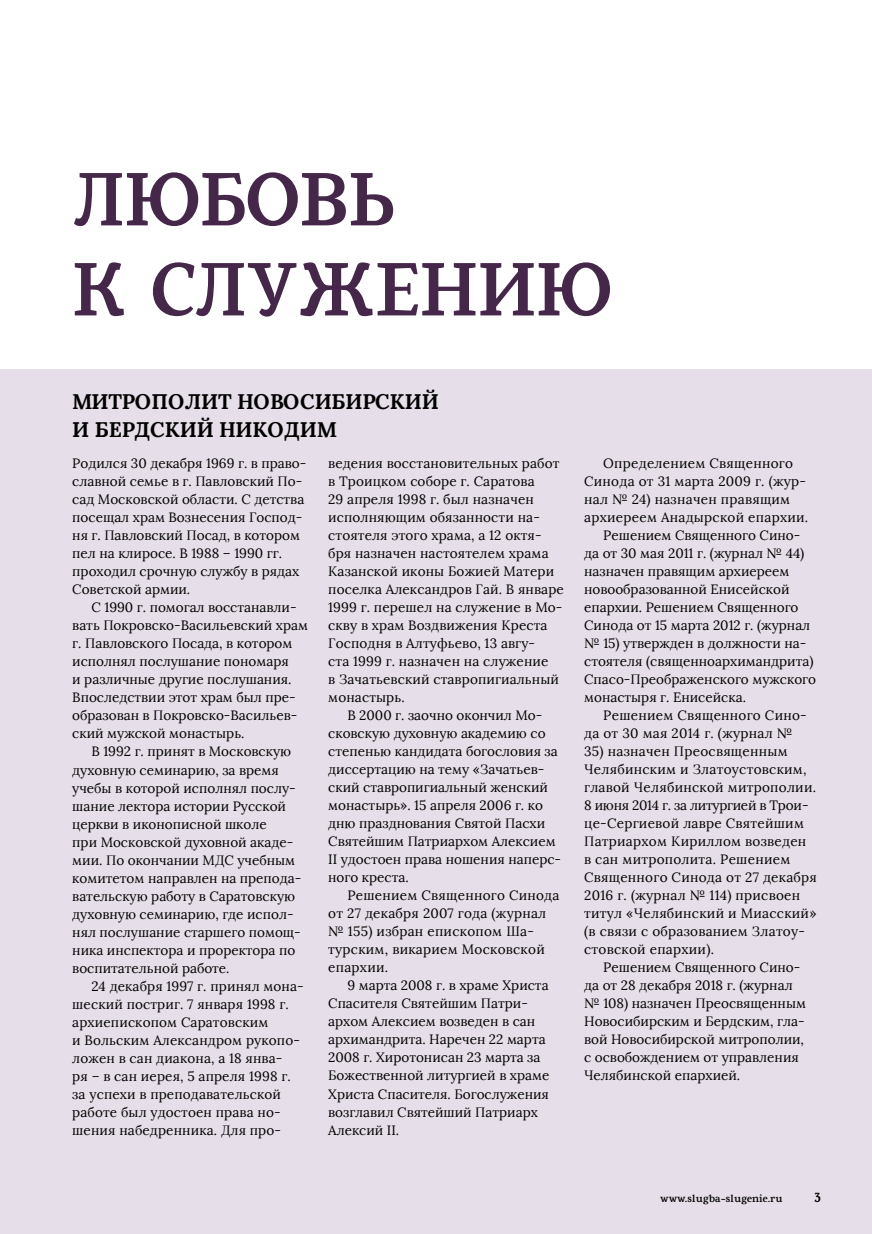
<style>
.page{position:relative;width:872px;height:1234px;background:#fff}
.page>*{position:absolute;margin:0;border:0;box-sizing:border-box;transform-origin:0 0}
.t1{font:102px/90px "Fowviel";color:#452749}
.t2{font:700 21px/28.5px "Lora";color:#000}
.t3{font:18px "Fowviel";color:#000}
.t4{font:13.5px/18px "Lora";color:#000}
.t5{font:13.5px/18px "Lora";letter-spacing:.02em;color:#000}
.t6{font:13.5px "Fowviel";color:#000}
</style>
<div class="page">
<div style="left:1px;top:369px;width:871px;height:864px;background:#e6dee8"></div>
<h1 class="t1" style="left:72px;top:154px;width:541px">ЛЮБОВЬ<br>К СЛУЖЕНИЮ</h1>
<h2 class="t2" style="left:72px;top:387px;width:368px">МИТРОПОЛИТ НОВОСИБИРСКИЙ<br>И БЕРДСКИЙ НИКОДИМ</h2>
<p class="t4" style="left:72px;top:454px;width:235px">Родился 30 декабря 1969 г. в право&shy;славной семье в г. Павловский По&shy;сад Московской области. С детства посещал храм Вознесения Господ&shy;ня г. Павловский Посад, в котором пел на клиросе. В 1988 – 1990 гг. проходил срочную службу в рядах<br>Советской армии.</p>
<p class="t4" style="left:72px;top:598px;width:237px;text-indent:19px">С 1990 г. помогал восстанавли&shy;вать Покровско-Васильевский храм г. Павловского Посада, в котором исполнял послушание пономаря<br>и различные другие послушания.<br>Впоследствии этот храм был пре&shy;образован в Покровско-Васильев&shy;ский мужской монастырь.</p>
<p class="t4" style="left:72px;top:742px;width:231px;text-indent:19px">В 1992 г. принят в Московскую духовную семинарию, за время учебы в которой исполнял послу&shy;шание лектора истории Русской церкви в иконописной школе<br>при Московской духовной акаде&shy;мии. По окончании МДС учебным комитетом направлен на препода&shy;вательскую работу в Саратовскую духовную семинарию, где испол&shy;нял послушание старшего помощ&shy;ника инспектора и проректора по воспитательной работе.</p>
<p class="t4" style="left:72px;top:976px;width:233px;text-indent:19px">24 декабря 1997 г. принял мона&shy;шеский постриг. 7 января 1998 г. архиепископом Саратовским<br>и Вольским Александром рукопо&shy;ложен в сан диакона, а 18 янва-<br>ря – в сан иерея, 5 апреля 1998 г. за успехи в преподавательской работе был удостоен права но&shy;шения набедренника. Для про-</p>
<p class="t4" style="left:328px;top:454px;width:233px">ведения восстановительных работ</p>
<p class="t4" style="left:328px;top:472px;width:208px">в Троицком соборе г. Саратова</p>
<p class="t4" style="left:328px;top:490px;width:207px">29 апреля 1998 г. был назначен</p>
<p class="t4" style="left:328px;top:508px;width:213px">исполняющим обязанности на-</p>
<p class="t4" style="left:328px;top:526px;width:215px">стоятеля этого храма, а 12 октя-</p>
<p class="t4" style="left:328px;top:544px;width:222px">бря назначен настоятелем храма</p>
<p class="t4" style="left:328px;top:562px;width:227px">Казанской иконы Божией Матери</p>
<p class="t4" style="left:328px;top:580px;width:237px">поселка Александров Гай. В январе</p>
<p class="t4" style="left:328px;top:598px;width:236px">1999 г. перешел на служение в Мо-</p>
<p class="t4" style="left:328px;top:616px;width:221px">скву в храм Воздвижения Креста</p>
<p class="t4" style="left:328px;top:634px;width:208px">Господня в Алтуфьево, 13 авгу-</p>
<p class="t4" style="left:328px;top:652px;width:222px">ста 1999 г. назначен на служение</p>
<p class="t4" style="left:328px;top:670px;width:232px">в Зачатьевский ставропигиальный</p>
<p class="t4" style="left:328px;top:688px;width:78px">монастырь.</p>
<p class="t4" style="left:347px;top:706px;width:197px">В 2000 г. заочно окончил Мо-</p>
<p class="t4" style="left:328px;top:724px;width:219px">сковскую духовную академию со</p>
<p class="t4" style="left:328px;top:742px;width:231px">степенью кандидата богословия за</p>
<p class="t4" style="left:328px;top:760px;width:218px">диссертацию на тему «Зачатьев-</p>
<p class="t4" style="left:328px;top:778px;width:221px">ский ставропигиальный женский</p>
<p class="t4" style="left:328px;top:796px;width:216px">монастырь». 15 апреля 2006 г. ко</p>
<p class="t4" style="left:328px;top:814px;width:218px">дню празднования Святой Пасхи</p>
<p class="t4" style="left:328px;top:832px;width:229px">Святейшим Патриархом Алексием</p>
<p class="t4" style="left:328px;top:850px;width:234px">II удостоен права ношения наперс-</p>
<p class="t4" style="left:328px;top:868px;width:82px">ного креста.</p>
<p class="t5" style="left:347px;top:886px;width:214px">Решением Священного Синода</p>
<p class="t5" style="left:328px;top:904px;width:219px">от 27 декабря 2007 года (журнал</p>
<p class="t5" style="left:328px;top:922px;width:207px">№ 155) избран епископом Ша-</p>
<p class="t5" style="left:328px;top:940px;width:218px">турским, викарием Московской</p>
<p class="t5" style="left:328px;top:958px;width:61px">епархии.</p>
<p class="t4" style="left:347px;top:976px;width:203px">9 марта 2008 г. в храме Христа</p>
<p class="t4" style="left:328px;top:994px;width:201px">Спасителя Святейшим Патри-</p>
<p class="t4" style="left:328px;top:1012px;width:208px">архом Алексием возведен в сан</p>
<p class="t4" style="left:328px;top:1030px;width:219px">архимандрита. Наречен 22 марта</p>
<p class="t4" style="left:328px;top:1048px;width:214px">2008 г. Хиротонисан 23 марта за</p>
<p class="t4" style="left:328px;top:1066px;width:223px">Божественной литургией в храме</p>
<p class="t4" style="left:328px;top:1084px;width:222px">Христа Спасителя. Богослужения</p>
<p class="t4" style="left:328px;top:1102px;width:211px">возглавил Святейший Патриарх</p>
<p class="t4" style="left:328px;top:1120px;width:73px">Алексий II.</p>
<p class="t5" style="left:603px;top:454px;width:191px">Определением Священного</p>
<p class="t5" style="left:584px;top:472px;width:223px">Синода от 31 марта 2009 г. (жур-</p>
<p class="t5" style="left:584px;top:490px;width:208px">нал № 24) назначен правящим</p>
<p class="t5" style="left:584px;top:508px;width:225px">архиереем Анадырской епархии.</p>
<p class="t4" style="left:603px;top:526px;width:199px">Решением Священного Сино-</p>
<p class="t4" style="left:584px;top:544px;width:222px">да от 30 мая 2011 г. (журнал № 44)</p>
<p class="t4" style="left:584px;top:562px;width:207px">назначен правящим архиереем</p>
<p class="t4" style="left:584px;top:580px;width:207px">новообразованной Енисейской</p>
<p class="t4" style="left:584px;top:598px;width:216px">епархии. Решением Священного</p>
<p class="t4" style="left:584px;top:616px;width:228px">Синода от 15 марта 2012 г. (журнал</p>
<p class="t4" style="left:584px;top:634px;width:224px">№ 15) утвержден в должности на-</p>
<p class="t4" style="left:584px;top:652px;width:231px">стоятеля (священноархимандрита)</p>
<p class="t4" style="left:584px;top:670px;width:233px">Спасо-Преображенского мужского</p>
<p class="t4" style="left:584px;top:688px;width:163px">монастыря г. Енисейска.</p>
<p class="t5" style="left:603px;top:706px;width:205px">Решением Священного Сино-</p>
<p class="t5" style="left:584px;top:724px;width:210px">да от 30 мая 2014 г. (журнал №</p>
<p class="t5" style="left:584px;top:742px;width:234px">35) назначен Преосвященным<br>Челябинским и Златоустовским, главой Челябинской митрополии.<br>8 июня 2014 г. за литургией в Трои&shy;це-Сергиевой лавре Святейшим<br>Патриархом Кириллом возведен<br>в сан митрополита. Решением<br>Священного Синода от 27 декабря<br>2016 г. (журнал № 114) присвоен титул «Челябинский и Миасский» (в связи с образованием Златоу&shy;стовской епархии).</p>
<p class="t4" style="left:584px;top:958px;width:223px;text-indent:19px">Решением Священного Сино&shy;да от 28 декабря 2018 г. (журнал № 108) назначен Преосвященным<br>Новосибирским и Бердским, гла&shy;вой Новосибирской митрополии, с освобождением от управления<br>Челябинской епархией.</p>
<p class="t6" style="left:660px;top:1191px;width:124px">www.slugba-slugenie.ru</p>
<h3 class="t3" style="left:814px;top:1188px;width:8px">3</h3>
</div>
